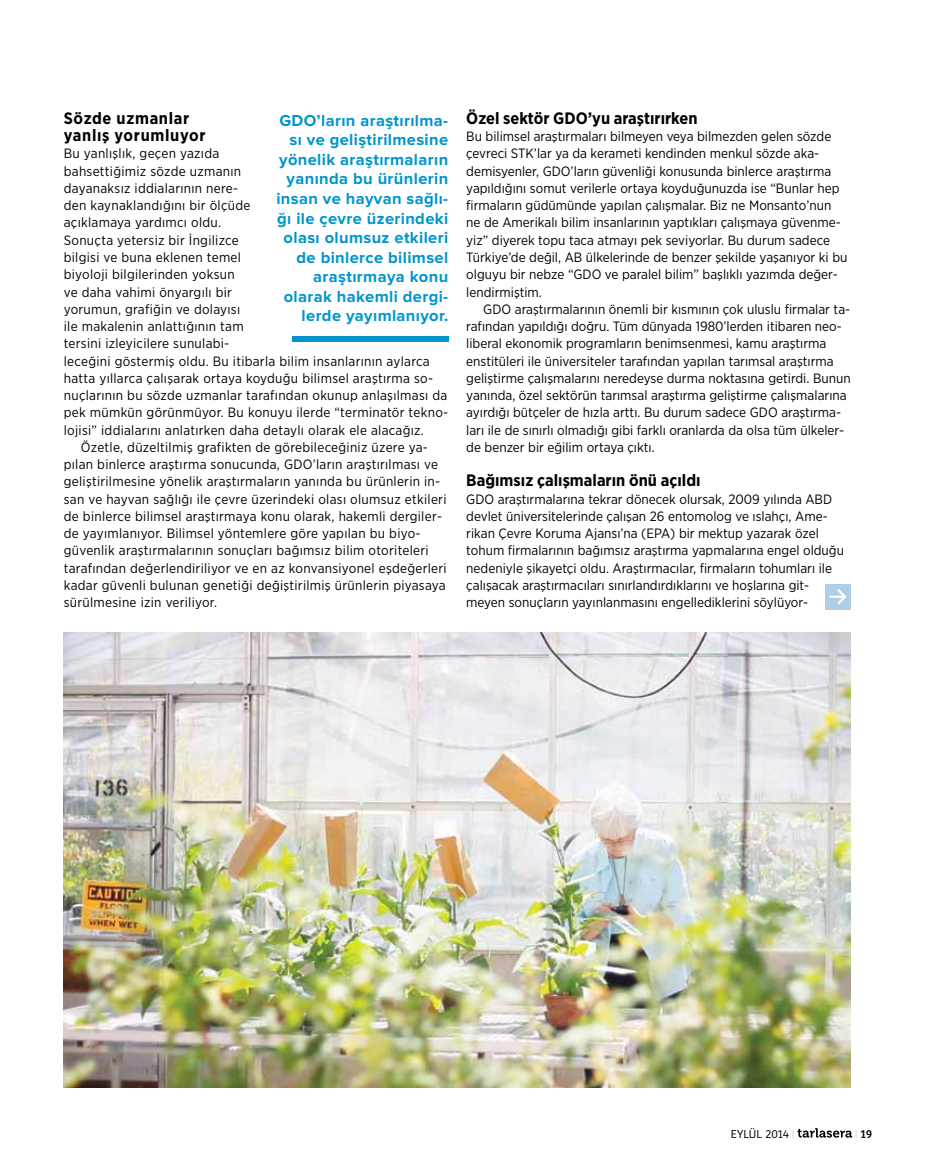
<style>
.page{position:relative;width:936px;height:1170px;background:#fff}
.page>*{position:absolute;margin:0;border:0;box-sizing:border-box;transform-origin:0 0}
.t1{font:700 16.5px/19.5px "Proxima Nova";letter-spacing:.02em;color:#0095cd;text-align:right}
.t2{font:700 16.5px "Gotham Narrow";color:#000}
.t3{font:700 16.5px/17.2px "Gotham Narrow";letter-spacing:.04em;color:#000}
.t4{font:13.5px/17.2px "Gotham Narrow";color:#000}
.t5{font:13.5px "Gotham Narrow";letter-spacing:.02em;color:#000}
.t6{font:300 12px "Bree";letter-spacing:.01em;color:#000}
.t7{font:12px "Bree";color:#000}
.s1{font-style:inherit}
.s2{font-weight:100;color:#bcbec0}
</style>
<div class="page">
<svg style="left:797px;top:1128px;width:55px;height:9px"></svg>
<div style="left:292px;top:336px;width:156px;height:6px;background:#0095cd"></div>
<div style="left:825px;top:584px;width:25px;height:25px;background:#aecee8"></div>
<svg style="left:829px;top:589px;width:17px;height:15px"></svg>
<img style="left:64px;top:632px;width:786px;height:454px">
<p class="t3" style="left:64px;top:109px;width:143px">Sözde uzmanlar yanlış yorumluyor</p>
<p class="t5" style="left:64px;top:145px;width:157px">Bu yanlışlık, geçen yazıda</p>
<p class="t5" style="left:64px;top:162px;width:179px">bahsettiğimiz sözde uzmanın</p>
<p class="t5" style="left:64px;top:180px;width:176px">dayanaksız iddialarının nere-</p>
<p class="t5" style="left:64px;top:197px;width:188px">den kaynaklandığını bir ölçüde</p>
<p class="t5" style="left:64px;top:214px;width:159px">açıklamaya yardımcı oldu.</p>
<p class="t5" style="left:64px;top:231px;width:176px">Sonuçta yetersiz bir İngilizce</p>
<p class="t5" style="left:64px;top:249px;width:179px">bilgisi ve buna eklenen temel</p>
<p class="t5" style="left:64px;top:266px;width:172px">biyoloji bilgilerinden yoksun</p>
<p class="t5" style="left:64px;top:283px;width:170px">ve daha vahimi önyargılı bir</p>
<p class="t5" style="left:64px;top:300px;width:178px">yorumun, grafiğin ve dolayısı</p>
<p class="t5" style="left:64px;top:318px;width:181px">ile makalenin anlattığının tam</p>
<p class="t5" style="left:64px;top:335px;width:167px">tersini izleyicilere sunulabi-</p>
<p class="t5" style="left:64px;top:352px;width:367px">leceğini göstermiş oldu. Bu itibarla bilim insanlarının aylarca</p>
<p class="t5" style="left:64px;top:369px;width:371px">hatta yıllarca çalışarak ortaya koyduğu bilimsel araştırma so-</p>
<p class="t5" style="left:64px;top:387px;width:385px">nuçlarının bu sözde uzmanlar tarafından okunup anlaşılması da</p>
<p class="t5" style="left:64px;top:404px;width:386px">pek mümkün görünmüyor. Bu konuyu ilerde “terminatör tekno-</p>
<p class="t5" style="left:64px;top:421px;width:361px">lojisi” iddialarını anlatırken daha detaylı olarak ele alacağız.</p>
<p class="t5" style="left:81px;top:438px;width:348px">Özetle, düzeltilmiş grafikten de görebileceğiniz üzere ya-</p>
<p class="t5" style="left:64px;top:456px;width:375px">pılan binlerce araştırma sonucunda, GDO’ların araştırılması ve</p>
<p class="t5" style="left:64px;top:473px;width:378px">geliştirilmesine yönelik araştırmaların yanında bu ürünlerin in-</p>
<p class="t5" style="left:64px;top:490px;width:384px">san ve hayvan sağlığı ile çevre üzerindeki olası olumsuz etkileri</p>
<p class="t5" style="left:64px;top:508px;width:380px">de binlerce bilimsel araştırmaya konu olarak, hakemli dergiler-</p>
<p class="t5" style="left:64px;top:525px;width:358px">de yayımlanıyor. Bilimsel yöntemlere göre yapılan bu biyo-</p>
<p class="t5" style="left:64px;top:542px;width:366px">güvenlik araştırmalarının sonuçları bağımsız bilim otoriteleri</p>
<p class="t5" style="left:64px;top:559px;width:384px">tarafından değerlendiriliyor ve en az konvansiyonel eşdeğerleri</p>
<p class="t5" style="left:64px;top:577px;width:383px">kadar güvenli bulunan genetiği değiştirilmiş ürünlerin piyasaya</p>
<p class="t5" style="left:64px;top:594px;width:155px">sürülmesine izin veriliyor.</p>
<p class="t1" style="left:276px;top:111px;width:173px">GDO’ların araştırılma&shy;sı ve geliştirilmesine yönelik araştırmaların yanında bu ürünlerin insan ve hayvan sağlı&shy;ğı ile çevre üzerindeki olası olumsuz etkileri de binlerce bilimsel araştırmaya konu olarak hakemli dergi&shy;lerde yayımlanıyor.</p>
<p class="t2" style="left:466px;top:107px;width:233px">Özel sektör GDO’yu araştırırken</p>
<p class="t4" style="left:466px;top:127px;width:382px">Bu bilimsel araştırmaları bilmeyen veya bilmezden gelen sözde çevreci STK’lar ya da kerameti kendinden menkul sözde aka&shy;demisyenler, GDO’ların güvenliği konusunda binlerce araştırma yapıldığını somut verilerle ortaya koyduğunuzda ise “Bunlar hep firmaların güdümünde yapılan çalışmalar. Biz ne Monsanto’nun ne de Amerikalı bilim insanlarının yaptıkları çalışmaya güvenme&shy;yiz” diyerek topu taca atmayı pek seviyorlar. Bu durum sadece Türkiye’de değil, AB ülkelerinde de benzer şekilde yaşanıyor ki bu olguyu bir nebze “GDO ve paralel bilim” başlıklı yazımda değer&shy;lendirmiştim.</p>
<p class="t4" style="left:466px;top:300px;width:386px;text-indent:17px">GDO araştırmalarının önemli bir kısmının çok uluslu firmalar ta&shy;rafından yapıldığı doğru. Tüm dünyada 1980’lerden itibaren neo&shy;liberal ekonomik programların benimsenmesi, kamu araştırma enstitüleri ile üniversiteler tarafından yapılan tarımsal araştırma geliştirme çalışmalarını neredeyse durma noktasına getirdi. Bunun yanında, özel sektörün tarımsal araştırma geliştirme çalışmalarına ayırdığı bütçeler de hızla arttı. Bu durum sadece GDO araştırma&shy;ları ile de sınırlı olmadığı gibi farklı oranlarda da olsa tüm ülkeler&shy;de benzer bir eğilim ortaya çıktı.</p>
<p class="t2" style="left:466px;top:470px;width:236px">Bağımsız çalışmaların önü açıldı</p>
<p class="t4" style="left:466px;top:490px;width:379px">GDO araştırmalarına tekrar dönecek olursak, 2009 yılında ABD devlet üniversitelerinde çalışan 26 entomolog ve ıslahçı, Ame&shy;rikan Çevre Koruma Ajansı’na (EPA) bir mektup yazarak özel tohum firmalarının bağımsız araştırma yapmalarına engel olduğu nedeniyle şikayetçi oldu. Araştırmacılar, firmaların tohumları ile çalışacak araştırmacıları sınırlandırdıklarını ve hoşlarına git&shy;meyen sonuçların yayınlanmasını engellediklerini söylüyor-</p>
<p class="t6" style="left:731px;top:1126px;width:65px">EYLÜL <span class="s1">2014</span> <span class="s2">I</span></p>
<p class="t7" style="left:854px;top:1126px;width:19px"><span class="s2">I</span> 19</p>
</div>
